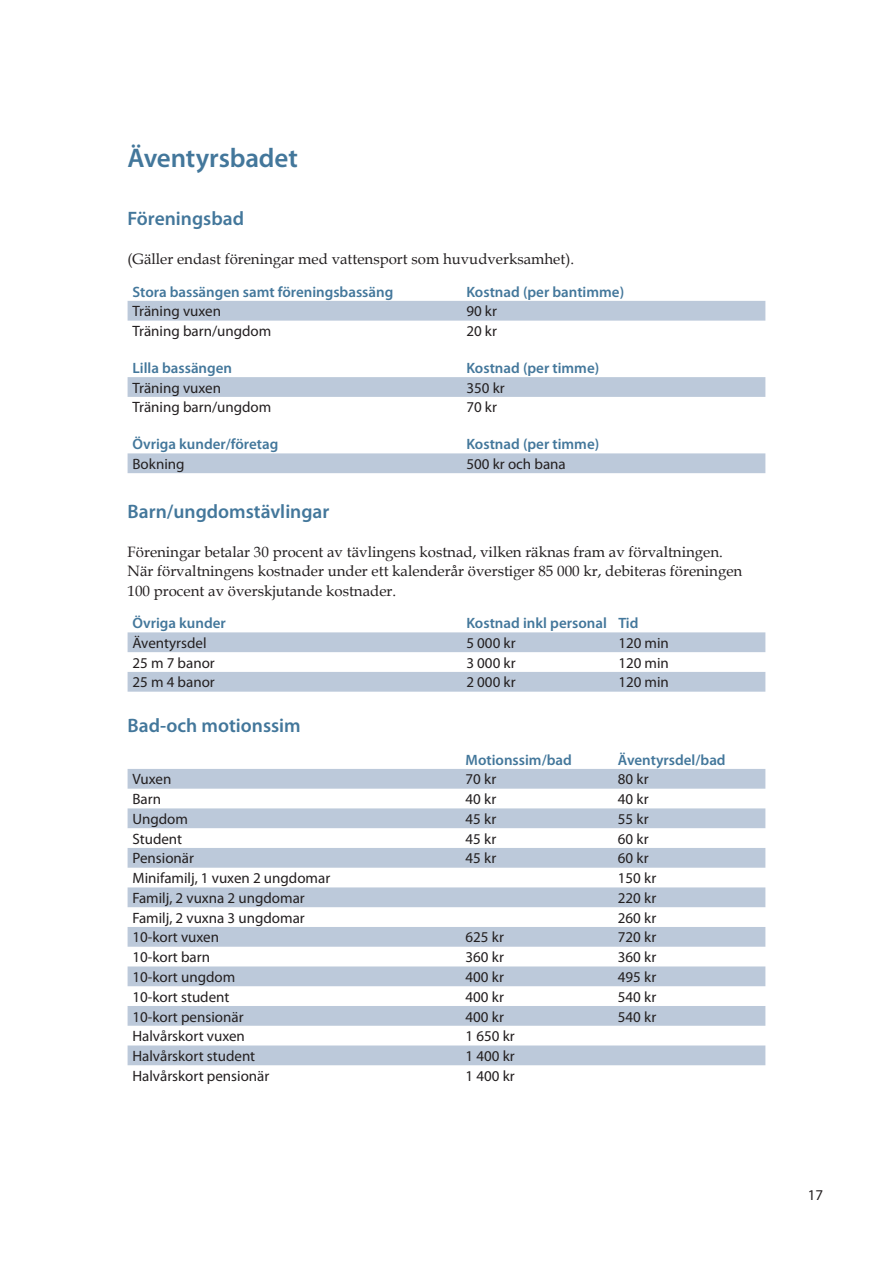
<style>
.page{position:relative;width:893px;height:1263px;background:#fff}
.page>*{position:absolute;margin:0;border:0;box-sizing:border-box;transform-origin:0 0}
.Rubrik_1_-_en_spalt{font:600 27px "Myriad Pro";letter-spacing:-.005em;color:#43779b}
.Brödtext_-_Book_Antiqua{font:600 19.5px "Myriad Pro";color:#43779b}
.Rubrik_2_-_en_spalt{font:600 19.5px "Myriad Pro";color:#43779b}
.Tabell_-_vänster{font:15px "Myriad Pro";color:#231f20}
.Brödtext_-_Book_Antiqua-2{font:15px/19.5px "Book Antiqua";color:#231f20}
.Rubrik_i_tabell_-_vänster{font:600 15px "Myriad Pro";color:#43779b}
</style>
<div class="page">
<div style="left:128px;top:301px;width:637px;height:20px;background:#bcc9da"></div>
<div style="left:128px;top:377px;width:637px;height:20px;background:#bcc9da"></div>
<div style="left:128px;top:453px;width:637px;height:20px;background:#bcc9da"></div>
<svg style="left:128px;top:632px;width:637px;height:60px"></svg>
<svg style="left:128px;top:769px;width:637px;height:296px;fill:#bcc9da"></svg>
<p class="Rubrik_1_-_en_spalt" style="left:128px;top:140px;width:172px">Äventyrsbadet</p>
<p class="Rubrik_2_-_en_spalt" style="left:128px;top:206px;width:118px">Föreningsbad</p>
<p class="Brödtext_-_Book_Antiqua-2" style="left:128px;top:249px;width:448px">(Gäller endast föreningar med vattensport som huvudverksamhet).</p>
<p class="Rubrik_i_tabell_-_vänster" style="left:132px;top:282px;width:262px">Stora bassängen samt föreningsbassäng</p>
<p class="Rubrik_i_tabell_-_vänster" style="left:466px;top:282px;width:159px">Kostnad (per bantimme)</p>
<p class="Tabell_-_vänster" style="left:132px;top:302px;width:90px">Träning vuxen</p>
<p class="Tabell_-_vänster" style="left:466px;top:302px;width:32px">90 kr</p>
<p class="Tabell_-_vänster" style="left:132px;top:322px;width:140px">Träning barn/ungdom</p>
<p class="Tabell_-_vänster" style="left:466px;top:322px;width:32px">20 kr</p>
<p class="Rubrik_i_tabell_-_vänster" style="left:132px;top:358px;width:101px">Lilla bassängen</p>
<p class="Rubrik_i_tabell_-_vänster" style="left:466px;top:358px;width:134px">Kostnad (per timme)</p>
<p class="Tabell_-_vänster" style="left:132px;top:378px;width:90px">Träning vuxen</p>
<p class="Tabell_-_vänster" style="left:466px;top:378px;width:40px">350 kr</p>
<p class="Tabell_-_vänster" style="left:132px;top:398px;width:140px">Träning barn/ungdom</p>
<p class="Tabell_-_vänster" style="left:466px;top:398px;width:32px">70 kr</p>
<p class="Rubrik_i_tabell_-_vänster" style="left:132px;top:435px;width:147px">Övriga kunder/företag</p>
<p class="Rubrik_i_tabell_-_vänster" style="left:466px;top:435px;width:134px">Kostnad (per timme)</p>
<p class="Tabell_-_vänster" style="left:132px;top:455px;width:54px">Bokning</p>
<p class="Tabell_-_vänster" style="left:466px;top:455px;width:101px">500 kr och bana</p>
<p class="Brödtext_-_Book_Antiqua" style="left:128px;top:499px;width:203px">Barn/ungdomstävlingar</p>
<p class="Brödtext_-_Book_Antiqua-2" style="left:128px;top:541px;width:616px">Föreningar betalar 30 procent av tävlingens kostnad, vilken räknas fram av förvaltningen.<br>När förvaltningens kostnader under ett kalenderår överstiger 85 000 kr, debiteras föreningen<br>100 procent av överskjutande kostnader.</p>
<p class="Rubrik_i_tabell_-_vänster" style="left:132px;top:613px;width:95px">Övriga kunder</p>
<p class="Rubrik_i_tabell_-_vänster" style="left:466px;top:613px;width:142px">Kostnad inkl personal</p>
<p class="Rubrik_i_tabell_-_vänster" style="left:618px;top:613px;width:22px">Tid</p>
<p class="Tabell_-_vänster" style="left:132px;top:634px;width:76px">Äventyrsdel</p>
<p class="Tabell_-_vänster" style="left:466px;top:634px;width:51px">5 000 kr</p>
<p class="Tabell_-_vänster" style="left:618px;top:634px;width:52px">120 min</p>
<p class="Tabell_-_vänster" style="left:132px;top:653px;width:84px">25 m 7 banor</p>
<p class="Tabell_-_vänster" style="left:466px;top:653px;width:51px">3 000 kr</p>
<p class="Tabell_-_vänster" style="left:618px;top:653px;width:52px">120 min</p>
<p class="Tabell_-_vänster" style="left:132px;top:673px;width:84px">25 m 4 banor</p>
<p class="Tabell_-_vänster" style="left:466px;top:673px;width:51px">2 000 kr</p>
<p class="Tabell_-_vänster" style="left:618px;top:673px;width:52px">120 min</p>
<p class="Brödtext_-_Book_Antiqua" style="left:128px;top:713px;width:175px">Bad-och motionssim</p>
<p class="Rubrik_i_tabell_-_vänster" style="left:465px;top:750px;width:108px">Motionssim/bad</p>
<p class="Rubrik_i_tabell_-_vänster" style="left:618px;top:750px;width:109px">Äventyrsdel/bad</p>
<p class="Tabell_-_vänster" style="left:132px;top:770px;width:40px">Vuxen</p>
<p class="Tabell_-_vänster" style="left:465px;top:770px;width:32px">70 kr</p>
<p class="Tabell_-_vänster" style="left:618px;top:770px;width:32px">80 kr</p>
<p class="Tabell_-_vänster" style="left:132px;top:790px;width:30px">Barn</p>
<p class="Tabell_-_vänster" style="left:465px;top:790px;width:32px">40 kr</p>
<p class="Tabell_-_vänster" style="left:618px;top:790px;width:32px">40 kr</p>
<p class="Tabell_-_vänster" style="left:132px;top:810px;width:57px">Ungdom</p>
<p class="Tabell_-_vänster" style="left:465px;top:810px;width:32px">45 kr</p>
<p class="Tabell_-_vänster" style="left:618px;top:810px;width:32px">55 kr</p>
<p class="Tabell_-_vänster" style="left:132px;top:829px;width:51px">Student</p>
<p class="Tabell_-_vänster" style="left:465px;top:829px;width:32px">45 kr</p>
<p class="Tabell_-_vänster" style="left:618px;top:829px;width:32px">60 kr</p>
<p class="Tabell_-_vänster" style="left:132px;top:849px;width:63px">Pensionär</p>
<p class="Tabell_-_vänster" style="left:465px;top:849px;width:32px">45 kr</p>
<p class="Tabell_-_vänster" style="left:618px;top:849px;width:32px">60 kr</p>
<p class="Tabell_-_vänster" style="left:132px;top:869px;width:199px">Minifamilj, 1 vuxen 2 ungdomar</p>
<p class="Tabell_-_vänster" style="left:618px;top:869px;width:40px">150 kr</p>
<p class="Tabell_-_vänster" style="left:132px;top:889px;width:174px">Familj, 2 vuxna 2 ungdomar</p>
<p class="Tabell_-_vänster" style="left:618px;top:889px;width:40px">220 kr</p>
<p class="Tabell_-_vänster" style="left:132px;top:908px;width:174px">Familj, 2 vuxna 3 ungdomar</p>
<p class="Tabell_-_vänster" style="left:618px;top:908px;width:40px">260 kr</p>
<p class="Tabell_-_vänster" style="left:132px;top:928px;width:88px">10-kort vuxen</p>
<p class="Tabell_-_vänster" style="left:465px;top:928px;width:40px">625 kr</p>
<p class="Tabell_-_vänster" style="left:618px;top:928px;width:40px">720 kr</p>
<p class="Tabell_-_vänster" style="left:132px;top:948px;width:79px">10-kort barn</p>
<p class="Tabell_-_vänster" style="left:465px;top:948px;width:40px">360 kr</p>
<p class="Tabell_-_vänster" style="left:618px;top:948px;width:40px">360 kr</p>
<p class="Tabell_-_vänster" style="left:132px;top:968px;width:104px">10-kort ungdom</p>
<p class="Tabell_-_vänster" style="left:465px;top:968px;width:40px">400 kr</p>
<p class="Tabell_-_vänster" style="left:618px;top:968px;width:40px">495 kr</p>
<p class="Tabell_-_vänster" style="left:132px;top:987px;width:99px">10-kort student</p>
<p class="Tabell_-_vänster" style="left:465px;top:987px;width:40px">400 kr</p>
<p class="Tabell_-_vänster" style="left:618px;top:987px;width:40px">540 kr</p>
<p class="Tabell_-_vänster" style="left:132px;top:1007px;width:113px">10-kort pensionär</p>
<p class="Tabell_-_vänster" style="left:465px;top:1007px;width:40px">400 kr</p>
<p class="Tabell_-_vänster" style="left:618px;top:1007px;width:40px">540 kr</p>
<p class="Tabell_-_vänster" style="left:132px;top:1027px;width:114px">Halvårskort vuxen</p>
<p class="Tabell_-_vänster" style="left:465px;top:1027px;width:51px">1 650 kr</p>
<p class="Tabell_-_vänster" style="left:132px;top:1047px;width:124px">Halvårskort student</p>
<p class="Tabell_-_vänster" style="left:465px;top:1047px;width:51px">1 400 kr</p>
<p class="Tabell_-_vänster" style="left:132px;top:1066px;width:138px">Halvårskort pensionär</p>
<p class="Tabell_-_vänster" style="left:465px;top:1066px;width:51px">1 400 kr</p>
<p class="Tabell_-_vänster" style="left:808px;top:1186px;width:17px">17</p>
</div>
